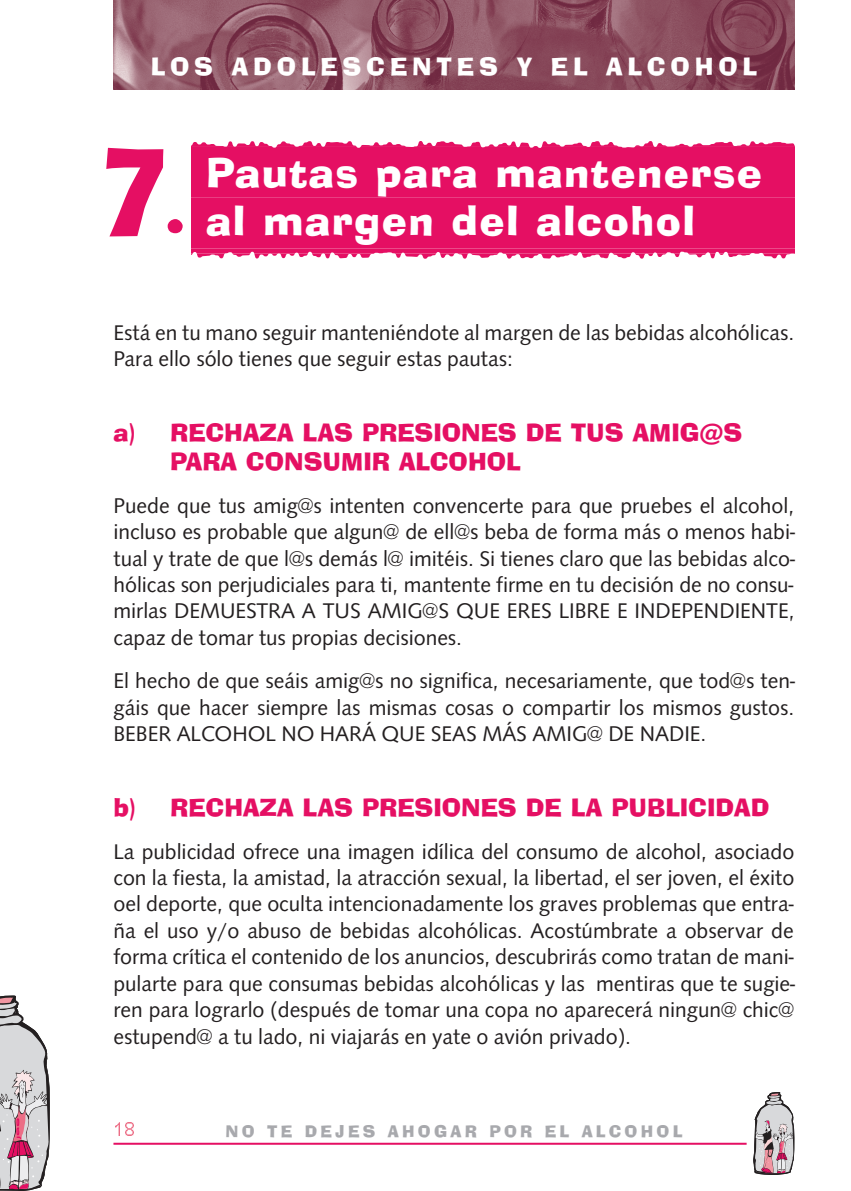
<style>
.page{position:relative;width:851px;height:1191px;background:#fff}
.page>*{position:absolute;margin:0;border:0;box-sizing:border-box;transform-origin:0 0}
.t1{font:114.2px "Ad Lib BT";color:#e50f63}
.t2{font:40px/48px "Ad Lib BT";letter-spacing:.035em;color:#fff}
.t3{font:24px/28.8px "Ad Lib BT";color:#e50f63}
.t4{font:24px "Ad Lib BT";letter-spacing:.205em;color:#fff}
.t5{font:22px/26.4px "Syntax";color:#231f20;text-align:justify}
.t6{font:16px "Ad Lib BT";letter-spacing:.205em;color:#a8a9ad}
.s1{font-size:60px}
</style>
<div class="page">
<img style="left:113px;top:0;width:681px;height:89px">
<svg style="left:746px;top:1092px;width:49px;height:83px"></svg>
<svg style="left:0;top:995px;width:50px;height:196px;background:#c9bec3"></svg>
<hr style="left:113px;top:1142px;width:633px;height:2px;background:#e50f63">
<svg style="left:191px;top:141px;width:603px;height:118px;background:#e61e6c"></svg>
<p class="t4" style="left:151px;top:57px;width:607px">LOS ADOLESCENTES Y EL ALCOHOL</p>
<h1 class="t1" style="left:95px;top:149px;width:92px">7<span class="s1">.</span></h1>
<h2 class="t2" style="left:206px;top:154px;width:557px">Pautas para mantenerse al margen del alcohol</h2>
<p class="t5" style="left:113px;top:321px;width:682px">Está en tu mano seguir manteniéndote al margen de las bebidas alcohólicas.<br>Para ello sólo tienes que seguir estas pautas:</p>
<p class="t3" style="left:170px;top:421px;width:573px;text-indent:-57px">a) RECHAZA LAS PRESIONES DE TUS AMIG@S<br>PARA CONSUMIR ALCOHOL</p>
<p class="t5" style="left:113px;top:494px;width:683px">Puede que tus amig@s intenten convencerte para que pruebes el alcohol, incluso es probable que algun@ de ell@s beba de forma más o menos habi&shy;tual y trate de que l@s demás l@ imitéis. Si tienes claro que las bebidas alco&shy;hólicas son perjudiciales para ti, mantente firme en tu decisión de no consu&shy;mirlas DEMUESTRA A TUS AMIG@S QUE ERES LIBRE E INDEPENDIENTE, capaz de tomar tus propias decisiones.</p>
<p class="t5" style="left:113px;top:669px;width:682px">El hecho de que seáis amig@s no significa, necesariamente, que tod@s ten&shy;gáis que hacer siempre las mismas cosas o compartir los mismos gustos.<br>BEBER ALCOHOL NO HARÁ QUE SEAS MÁS AMIG@ DE NADIE.</p>
<p class="t3" style="left:113px;top:796px;width:657px">b) RECHAZA LAS PRESIONES DE LA PUBLICIDAD</p>
<p class="t5" style="left:113px;top:840px;width:683px">La publicidad ofrece una imagen idílica del consumo de alcohol, asociado con la fiesta, la amistad, la atracción sexual, la libertad, el ser joven, el éxito oel deporte, que oculta intencionadamente los graves problemas que entra&shy;ña el uso y/o abuso de bebidas alcohólicas. Acostúmbrate a observar de forma crítica el contenido de los anuncios, descubrirás como tratan de mani&shy;pularte para que consumas bebidas alcohólicas y las mentiras que te sugie&shy;ren para lograrlo (después de tomar una copa no aparecerá ningun@ chic@ estupend@ a tu lado, ni viajarás en yate o avión privado).</p>
<p class="t6" style="left:225px;top:1125px;width:458px">NO TE DEJES AHOGAR POR EL ALCOHOL</p>
</div>
